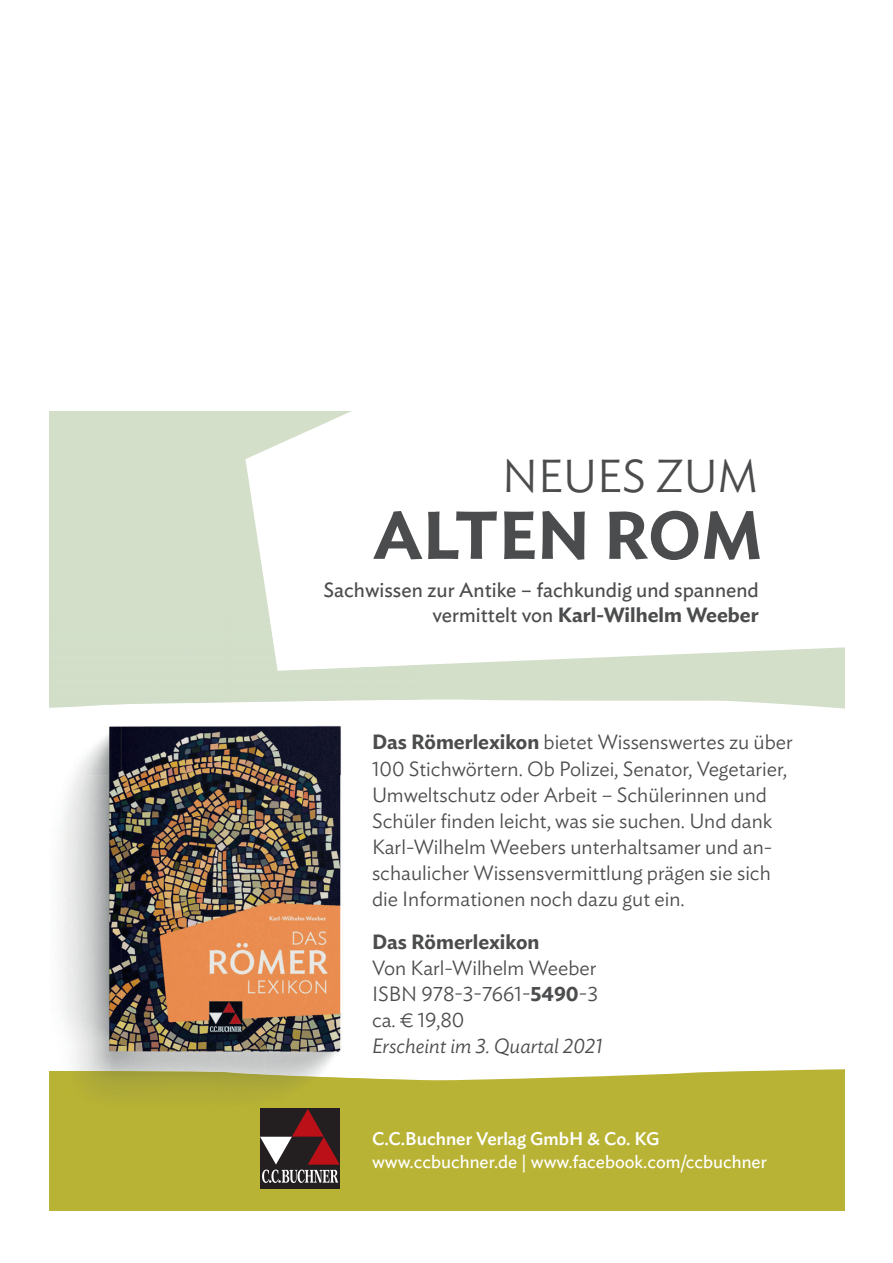
<style>
.page{position:relative;width:893px;height:1263px;background:#fff}
.page>*{position:absolute;margin:0;border:0;box-sizing:border-box;transform-origin:0 0}
.t1{font:600 66.9px "Ideal Sans";color:#4b4c4d}
.t2{font:300 45.75px "Ideal Sans";color:#4b4c4d}
.t3{font:300 20.4px/26.1px "Ideal Sans";color:#4b4c4d}
.t4{font:20.4px/25px "Ideal Sans";color:#4b4c4d;text-align:right}
.t5{font:18.15px/22.8px "Ideal Sans";color:#fff}
.s1{font-weight:600}
.s2{font-style:italic}
.s3{font-weight:500}
</style>
<div class="page">
<div style="left:50px;top:1069px;width:795px;height:141px;background:#b9b335"></div>
<div style="left:50px;top:411px;width:795px;height:298px;background:#d3dfc9"></div>
<svg style="left:245px;top:411px;width:600px;height:260px"></svg>
<img style="left:50px;top:708px;width:370px;height:67px">
<img style="left:50px;top:775px;width:59px;height:296px">
<img style="left:265px;top:775px;width:155px;height:296px">
<img style="left:109px;top:1051px;width:156px;height:20px">
<img style="left:50px;top:1071px;width:370px;height:51px">
<img style="left:50px;top:615px;width:370px;height:93px">
<img style="left:269px;top:615px;width:151px;height:56px">
<img style="left:109px;top:728px;width:231px;height:323px">
<div style="left:260px;top:1108px;width:80px;height:81px;background:#231f20"></div>
<svg style="left:260px;top:1109px;width:80px;height:74px"></svg>
<p class="t2" style="left:502px;top:440px;width:258px">NEUES ZUM</p>
<p class="t1" style="left:373px;top:483px;width:391px">ALTEN ROM</p>
<p class="t4" style="left:323px;top:576px;width:437px">Sachwissen zur Antike – fachkundig und spannend vermittelt von <span class="s1">Karl-Wilhelm Weeber</span></p>
<p class="t3" style="left:372px;top:727px;width:422px"><span class="s1">Das Römerlexikon</span> bietet Wissenswertes zu über 100 Stichwörtern. Ob Polizei, Senator, Vegetarier, Umweltschutz oder Arbeit – Schülerinnen und Schüler finden leicht, was sie suchen. Und dank Karl-Wilhelm Weebers unterhaltsamer und an&shy;schaulicher Wissensvermittlung prägen sie sich die Informationen noch dazu gut ein.</p>
<p class="t3" style="left:372px;top:926px;width:232px"><span class="s1">Das Römerlexikon<br></span>Von Karl-Wilhelm Weeber<br>ISBN 978-3-7661-<span class="s1">5490</span>-3 ca. € 19,80<br><span class="s2">Erscheint im 3. Quartal 2021</span></p>
<p class="t5" style="left:372px;top:1126px;width:396px"><span class="s3">C.C.Buchner Verlag GmbH &amp; Co. KG </span>www.ccbuchner.de | www.facebook.com/ccbuchner</p>
</div>
